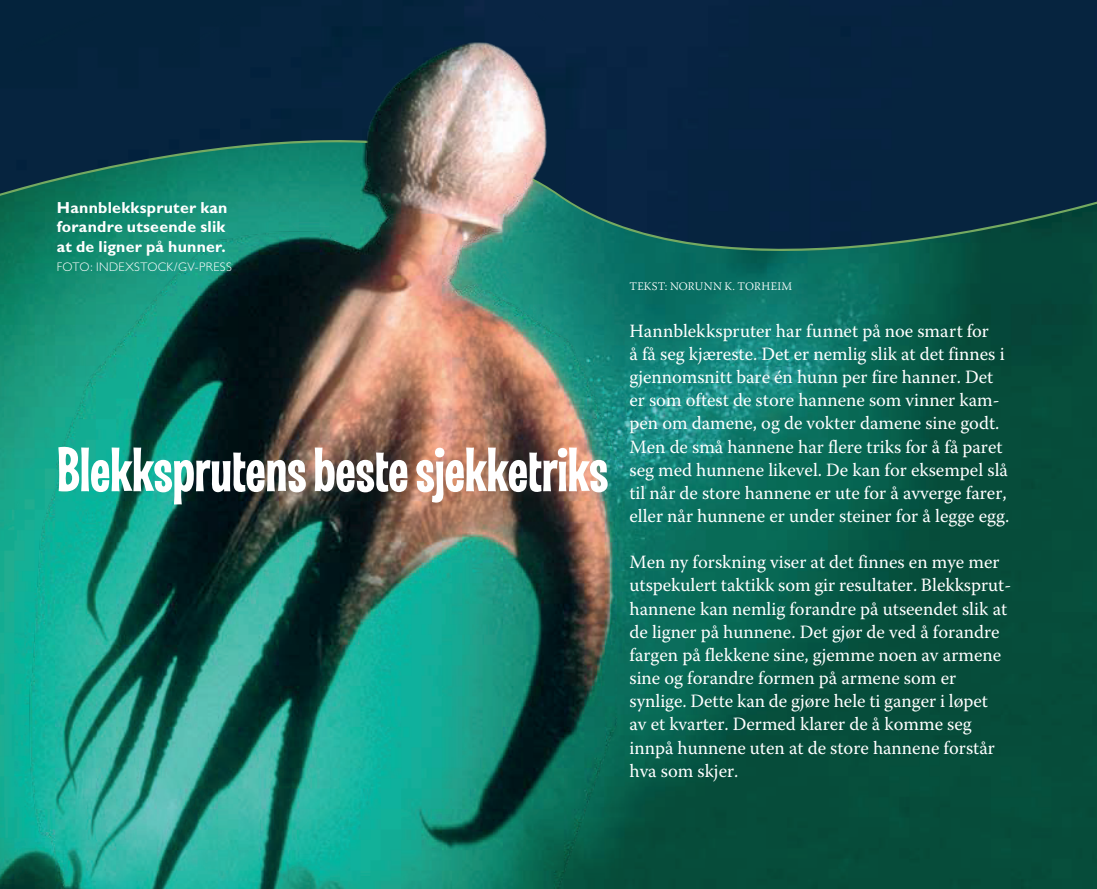
<style>
.page{position:relative;width:1097px;height:889px;background:#fff}
.page>*{position:absolute;margin:0;border:0;box-sizing:border-box;transform-origin:0 0}
.t1{font:64.05px "Las Vegas OT Jackpot";letter-spacing:-.005em;color:#fff}
.t2{font:18.75px/23.1px "Warnock Pro";color:#fff}
.t3{font:700 16.05px/19.6px "Gill Sans";letter-spacing:.015em;color:#fff}
.t4{font:300 12.45px "Gill Sans";letter-spacing:.03em;color:#fff}
.t5{font:300 11.55px "Warnock Pro";letter-spacing:.02em;color:#fff}
</style>
<div class="page">
<div style="left:617px;top:0;width:480px;height:72px;background:#06243f"></div>
<div style="left:617px;top:72px;width:480px;height:70px;background:#06243f"></div>
<img style="left:617px;top:142px;width:480px;height:746px">
<img style="left:0;top:0;width:617px;height:888px">
<p class="t3" style="left:57px;top:197px;width:172px">Hannblekkspruter kan forandre utseende slik at de ligner på hunner.</p>
<p class="t4" style="left:57px;top:260px;width:176px">FOTO: InDExSTOCK/GV-PRESS</p>
<h1 class="t1" style="left:57px;top:434px;width:553px">Blekksprutens beste sjekketriks</h1>
<p class="t5" style="left:629px;top:280px;width:164px">TEKST: NORUNN K. TORHEIM</p>
<p class="t2" style="left:629px;top:319px;width:381px">Hannblekkspruter har funnet på noe smart for<br>å få seg kjæreste. Det er nemlig slik at det finnes i gjennomsnitt bare én hunn per fire hanner. Det er som oftest de store hannene som vinner kam&shy;pen om damene, og de vokter damene sine godt.<br>Men de små hannene har flere triks for å få paret seg med hunnene likevel. De kan for eksempel slå til når de store hannene er ute for å avverge farer, eller når hunnene er under steiner for å legge egg.</p>
<p class="t2" style="left:629px;top:550px;width:383px">Men ny forskning viser at det finnes en mye mer utspekulert taktikk som gir resultater. Blekksprut&shy;hannene kan nemlig forandre på utseendet slik at de ligner på hunnene. Det gjør de ved å forandre fargen på flekkene sine, gjemme noen av armene sine og forandre formen på armene som er synlige. Dette kan de gjøre hele ti ganger i løpet<br>av et kvarter. Dermed klarer de å komme seg innpå hunnene uten at de store hannene forstår hva som skjer.</p>
</div>
